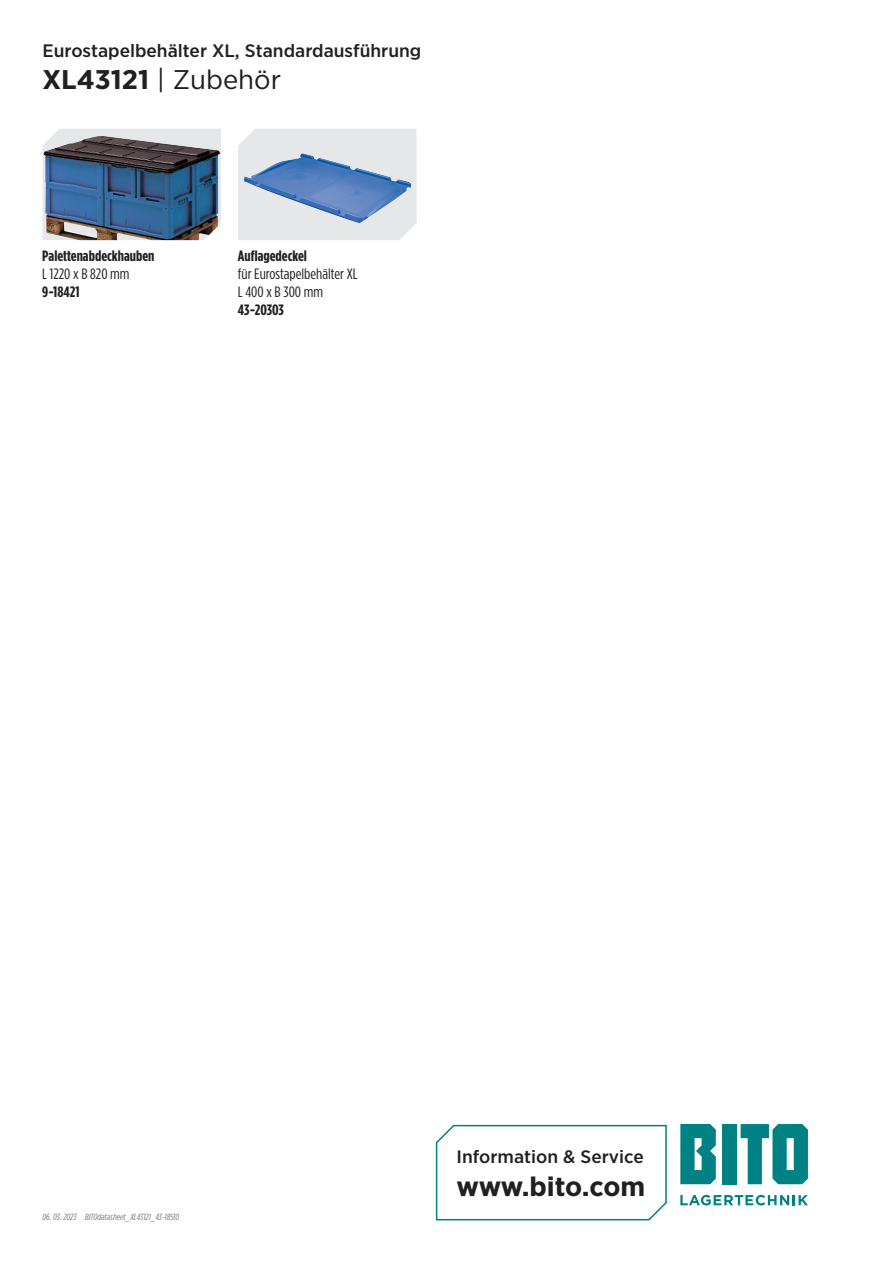
<style>
.page{position:relative;width:893px;height:1263px;background:#fff}
.page>*{position:absolute;margin:0;border:0;box-sizing:border-box;transform-origin:0 0}
.Datenblatt_Überschri{font:27px "Gotham Narrow";color:#231f20;scale:1.1 1}
.t1{font:700 27px "Gotham Narrow";letter-spacing:-.015em;color:#231f20;scale:1.1 1}
.Datenblatt_Überschri-2{font:500 18px "Gotham Narrow";color:#231f20;scale:1.1 1}
.t2{font:700 15px "Gotham Condensed";color:#231f20;scale:1.1 1}
.t3{font:15px "Gotham Condensed";color:#231f20;scale:1.1 1}
.Dateiname_inaktiv{font:italic 9px "Gotham Condensed";color:#76787b;scale:1.1 1}
.s1{font-weight:700}
</style>
<div class="page">
<svg style="left:680px;top:1195px;width:128px;height:10px"></svg>
<div style="left:723px;top:1124px;width:14px;height:60px;background:#008183"></div>
<svg style="left:680px;top:1124px;width:36px;height:60px;background:#229193"></svg>
<svg style="left:741px;top:1124px;width:67px;height:60px"></svg>
<svg style="left:435px;top:1124px;width:232px;height:97px"></svg>
<div style="left:238px;top:129px;width:178px;height:111px;background:#e6e7e9"></div>
<img style="left:244px;top:153px;width:168px;height:70px">
<svg style="left:53px;top:129px;width:168px;height:95px"></svg>
<img style="left:43px;top:136px;width:177px;height:104px">
<p class="Datenblatt_Überschri-2" style="left:43px;top:39px;width:346px">Eurostapelbehälter XL, Standardausführung</p>
<p class="Datenblatt_Überschri" style="left:43px;top:63px;width:218px"><span class="s1">XL43121</span> | Zubehör</p>
<p class="t2" style="left:42px;top:247px;width:103px">Palettenabdeckhauben</p>
<p class="t3" style="left:42px;top:265px;width:81px">L 1220 x B 820 mm</p>
<p class="t2" style="left:42px;top:283px;width:35px">9-18421</p>
<p class="t2" style="left:238px;top:247px;width:64px">Auflagedeckel</p>
<p class="t3" style="left:238px;top:265px;width:110px">für Eurostapelbehälter XL</p>
<p class="t3" style="left:238px;top:283px;width:79px">L 400 x B 300 mm</p>
<p class="t2" style="left:238px;top:301px;width:43px">43-20303</p>
<p class="Dateiname_inaktiv" style="left:43px;top:1212px;width:32px">06. 03. 2023</p>
<p class="Dateiname_inaktiv" style="left:85px;top:1212px;width:87px">BITOdatasheet_XL43121_43-18510</p>
<p class="Datenblatt_Überschri-2" style="left:457px;top:1145px;width:172px">Information &amp; Service</p>
<h1 class="t1" style="left:457px;top:1169px;width:173px">www.bito.com</h1>
</div>
